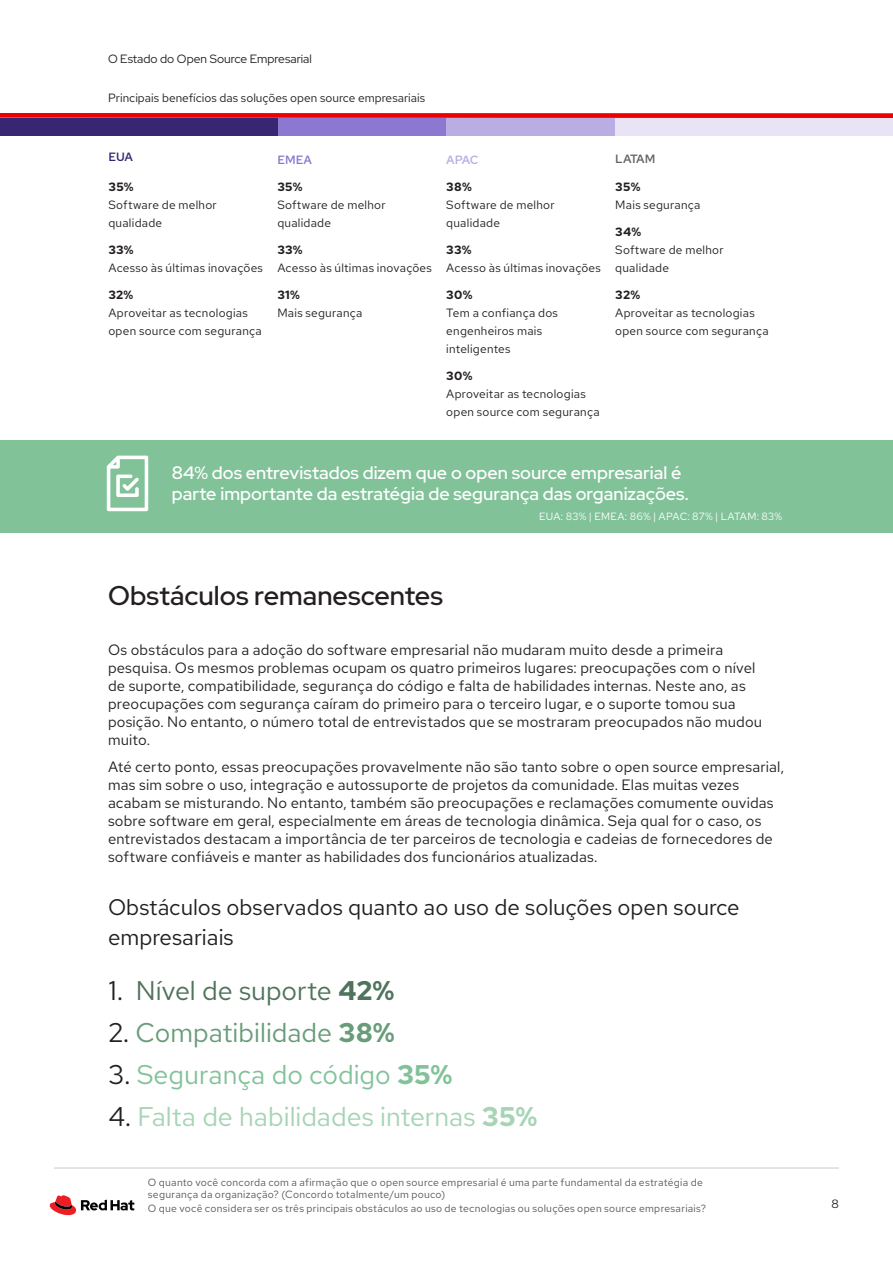
<style>
.page{position:relative;width:893px;height:1263px;background:#fff}
.page>*{position:absolute;margin:0;border:0;box-sizing:border-box;transform-origin:0 0}
.Main_-_Body{font:27px "Red Hat Text";color:#a6d4b5}
.Header_-_Title{font:500 27px "Red Hat Display";color:#231f20}
.Main_-_Body-2{font:27px "Red Hat Text";color:#82c299}
.Main_-_Body-3{font:27px "Red Hat Text";color:#699c7a}
.Main_-_Body-4{font:27px "Red Hat Text";color:#4f735c}
.t1{font:22.5px/30px "Red Hat Text";color:#231f20}
.Header_-_Title-2{font:500 18px/21.6px "Red Hat Display";color:#fff}
.Main_-_Body-5{font:15px/18px "Red Hat Text";letter-spacing:.01em;color:#231f20}
.Main_-_Body-6{font:12px/18px "Red Hat Text";letter-spacing:.02em;color:#231f20}
.Main_-_Body-7{font:12px "Red Hat Text";color:#231f20}
.t2{font:12px "Red Hat Display";color:#231f20}
.t3{font:500 12px "Red Hat Text";letter-spacing:-.065em;color:#636366}
.t4{font:500 12px "Red Hat Text";color:#8c78d1}
.t5{font:500 12px "Red Hat Text";color:#baade3}
.t6{font:500 12px "Red Hat Text";color:#382673}
.Footer_-_Running_Foo{font:10.5px/12px "Red Hat Text";letter-spacing:.025em;color:#57585a}
.Footer_-_Running_Foo-2{font:10.5px "Red Hat Text";letter-spacing:.02em;color:#fff}
.s1{font-weight:700}
.s2{color:#231f20}
</style>
<div class="page">
<svg style="left:50px;top:1195px;width:84px;height:20px"></svg>
<hr style="left:54px;top:1168px;width:785px;height:1px;background:#c9c9c9">
<div style="left:277px;top:118px;width:170px;height:18px;background:#8c78d1"></div>
<div style="left:446px;top:118px;width:170px;height:18px;background:#baade3"></div>
<div style="left:615px;top:118px;width:278px;height:18px;background:#e8e3f5"></div>
<div style="left:0;top:113px;width:893px;height:5px;background:#e00"></div>
<div style="left:0;top:440px;width:893px;height:93px;background:#82c299"></div>
<svg style="left:107px;top:456px;width:41px;height:55px"></svg>
<div style="left:0;top:118px;width:277px;height:18px;background:#382673"></div>
<p class="t2" style="left:108px;top:51px;width:205px">O Estado do Open Source Empresarial</p>
<p class="Main_-_Body-7" style="left:108px;top:90px;width:319px">Principais benefícios das soluções open source empresariais</p>
<p class="t6" style="left:108px;top:149px;width:26px">EUA</p>
<p class="Main_-_Body-6" style="left:108px;top:178px;width:110px"><span class="s1">35%<br></span>Software de melhor qualidade</p>
<p class="Main_-_Body-6" style="left:108px;top:241px;width:156px"><span class="s1">33%<br></span>Acesso às últimas inovações</p>
<p class="Main_-_Body-6" style="left:108px;top:286px;width:155px"><span class="s1">32%<br></span>Aproveitar as tecnologias open source com segurança</p>
<p class="t4" style="left:277px;top:152px;width:36px">EMEA</p>
<p class="t5" style="left:446px;top:152px;width:34px">APAC</p>
<p class="t3" style="left:615px;top:151px;width:42px">LATAM</p>
<p class="Main_-_Body-6" style="left:277px;top:178px;width:110px"><span class="s1">35%<br></span>Software de melhor qualidade</p>
<p class="Main_-_Body-6" style="left:277px;top:241px;width:156px"><span class="s1">33%<br></span>Acesso às últimas inovações</p>
<p class="Main_-_Body-6" style="left:277px;top:286px;width:87px"><span class="s1">31%<br></span>Mais segurança</p>
<p class="Main_-_Body-6" style="left:446px;top:178px;width:110px"><span class="s1">38%<br></span>Software de melhor qualidade</p>
<p class="Main_-_Body-6" style="left:446px;top:241px;width:156px"><span class="s1">33%<br></span>Acesso às últimas inovações</p>
<p class="Main_-_Body-6" style="left:446px;top:286px;width:113px"><span class="s1">30%<br></span>Tem a confiança dos engenheiros mais inteligentes</p>
<p class="Main_-_Body-6" style="left:446px;top:367px;width:155px"><span class="s1">30%<br></span>Aproveitar as tecnologias open source com segurança</p>
<p class="Main_-_Body-6" style="left:615px;top:178px;width:87px"><span class="s1">35%<br></span>Mais segurança</p>
<p class="Main_-_Body-6" style="left:615px;top:223px;width:110px"><span class="s1">34%<br></span>Software de melhor qualidade</p>
<p class="Main_-_Body-6" style="left:615px;top:286px;width:155px"><span class="s1">32%<br></span>Aproveitar as tecnologias open source com segurança</p>
<p class="Header_-_Title-2" style="left:172px;top:461px;width:518px">84% dos entrevistados dizem que o open source empresarial é parte importante da estratégia de segurança das organizações.</p>
<p class="Header_-_Title" style="left:108px;top:577px;width:336px">Obstáculos remanescentes</p>
<p class="Footer_-_Running_Foo-2" style="left:539px;top:510px;width:245px">EUA: 83% | EMEA: 86% | APAC: 87% | LATAM: 83%</p>
<p class="Main_-_Body-5" style="left:108px;top:641px;width:656px">Os obstáculos para a adoção do software empresarial não mudaram muito desde a primeira pesquisa. Os mesmos problemas ocupam os quatro primeiros lugares: preocupações com o nível de suporte, compatibilidade, segurança do código e falta de habilidades internas. Neste ano, as preocupações com segurança caíram do primeiro para o terceiro lugar, e o suporte tomou sua posição. No entanto, o número total de entrevistados que se mostraram preocupados não mudou muito.</p>
<p class="Main_-_Body-5" style="left:108px;top:758px;width:677px">Até certo ponto, essas preocupações provavelmente não são tanto sobre o open source empresarial, mas sim sobre o uso, integração e autossuporte de projetos da comunidade. Elas muitas vezes acabam se misturando. No entanto, também são preocupações e reclamações comumente ouvidas sobre software em geral, especialmente em áreas de tecnologia dinâmica. Seja qual for o caso, os entrevistados destacam a importância de ter parceiros de tecnologia e cadeias de fornecedores de software confiáveis e manter as habilidades dos funcionários atualizadas.</p>
<p class="t1" style="left:108px;top:891px;width:633px">Obstáculos observados quanto ao uso de soluções open source empresariais</p>
<p class="Main_-_Body-4" style="left:108px;top:973px;width:288px"><span class="s2">1.</span> Nível de suporte <span class="s1">42%</span></p>
<p class="Main_-_Body-3" style="left:108px;top:1015px;width:288px"><span class="s2">2.</span> Compatibilidade <span class="s1">38%</span></p>
<p class="Main_-_Body-2" style="left:108px;top:1057px;width:346px"><span class="s2">3.</span> Segurança do código <span class="s1">35%</span></p>
<p class="Main_-_Body" style="left:108px;top:1099px;width:430px"><span class="s2">4.</span> Falta de habilidades internas <span class="s1">35%</span></p>
<p class="Footer_-_Running_Foo" style="left:148px;top:1176px;width:556px">O quanto você concorda com a afirmação que o open source empresarial é uma parte fundamental da estratégia de segurança da organização? (Concordo totalmente/um pouco)</p>
<p class="Footer_-_Running_Foo" style="left:148px;top:1201px;width:560px">O que você considera ser os três principais obstáculos ao uso de tecnologias ou soluções open source empresariais?</p>
<p class="t2" style="left:832px;top:1196px;width:9px">8</p>
</div>
